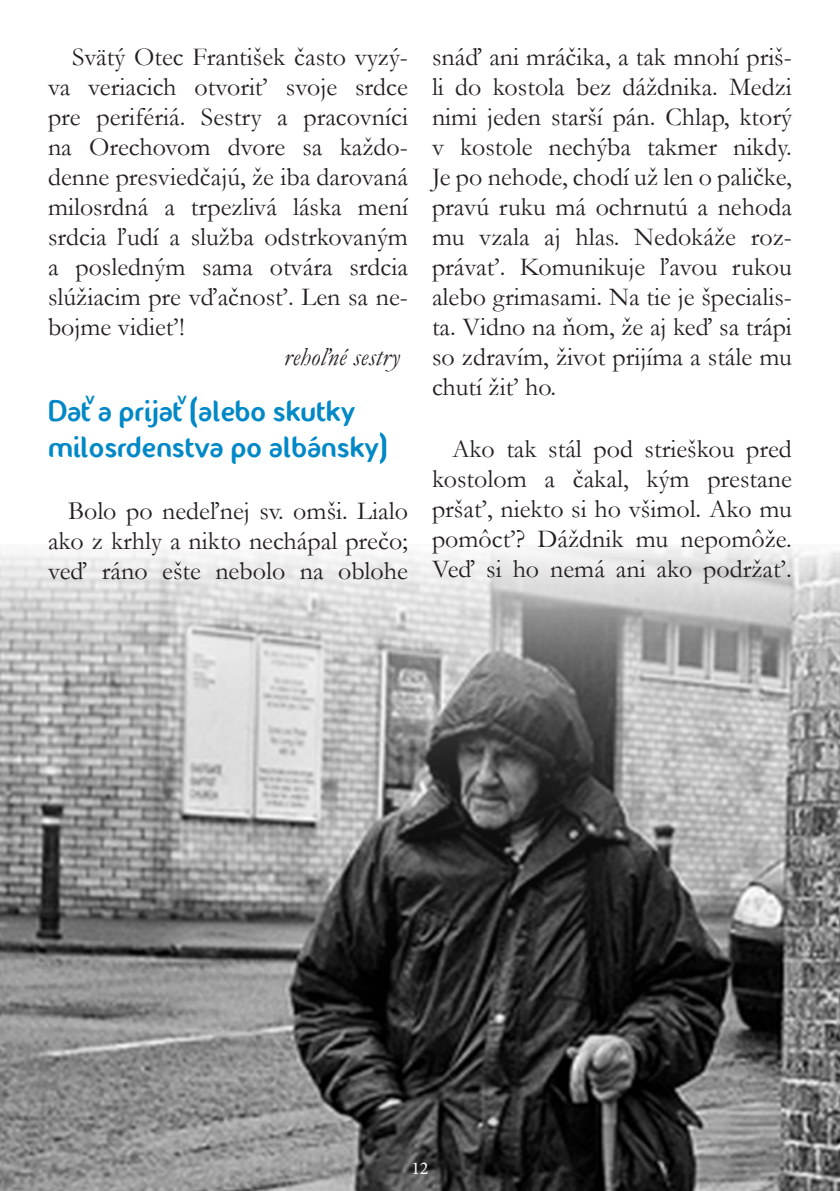
<style>
.page{position:relative;width:840px;height:1191px;background:#fff}
.page>*{position:absolute;margin:0;border:0;box-sizing:border-box;transform-origin:0 0}
.t1{font:30px/36px "Fontastique Fontastique";color:#0088c7}
.t2{font:26px/30px "Garamond";color:#231f20;text-align:justify}
.t3{font:italic 26px "Garamond";color:#231f20}
.t4{font:18.2px "Fontastique Fontastique";color:#0088c7}
.t5{font:18px "Minion Pro";color:#fff}
</style>
<div class="page">
<img style="left:0;top:548px;width:839px;height:643px">
<p class="t2" style="left:48px;top:41px;width:361px;text-indent:24px">Svätý Otec František často vyzý&shy;va veriacich otvoriť svoje srdce pre perifériá. Sestry a pracovníci na Orechovom dvore sa každo&shy;denne presviedčajú, že iba darovaná milosrdná a trpezlivá láska mení srdcia ľudí a služba odstrkovaným a posledným sama otvára srdcia slúžiacim pre vďačnosť. Len sa ne&shy;bojme vidieť!</p>
<p class="t3" style="left:284px;top:339px;width:117px">rehoľné sestry</p>
<p class="t1" style="left:48px;top:393px;width:341px">Dat a prijat (alebo skutky milosrdenstva po albánsky)</p>
<p class="t2" style="left:48px;top:495px;width:361px;text-indent:20px">Bolo po nedeľnej sv. omši. Lialo ako z krhly a nikto nechápal prečo; veď ráno ešte nebolo na oblohe</p>
<p class="t4" style="left:85px;top:387px;width:11px">v</p>
<p class="t4" style="left:177px;top:387px;width:11px">v</p>
<p class="t2" style="left:432px;top:41px;width:361px">snáď ani mráčika, a tak mnohí priš&shy;li do kostola bez dáždnika. Medzi nimi jeden starší pán. Chlap, ktorý v kostole nechýba takmer nikdy.<br>Je po nehode, chodí už len o paličke, pravú ruku má ochrnutú a nehoda mu vzala aj hlas. Nedokáže roz&shy;právať. Komunikuje ľavou rukou alebo grimasami. Na tie je špecialis&shy;ta. Vidno na ňom, že aj keď sa trápi so zdravím, život prijíma a stále mu chutí žiť ho.</p>
<p class="t2" style="left:432px;top:433px;width:361px;text-indent:20px">Ako tak stál pod strieškou pred kostolom a čakal, kým prestane pršať, niekto si ho všimol. Ako mu pomôcť? Dáždnik mu nepomôže.<br>Veď si ho nemá ani ako podržať.</p>
<p class="t5" style="left:411px;top:1155px;width:19px">12</p>
</div>
